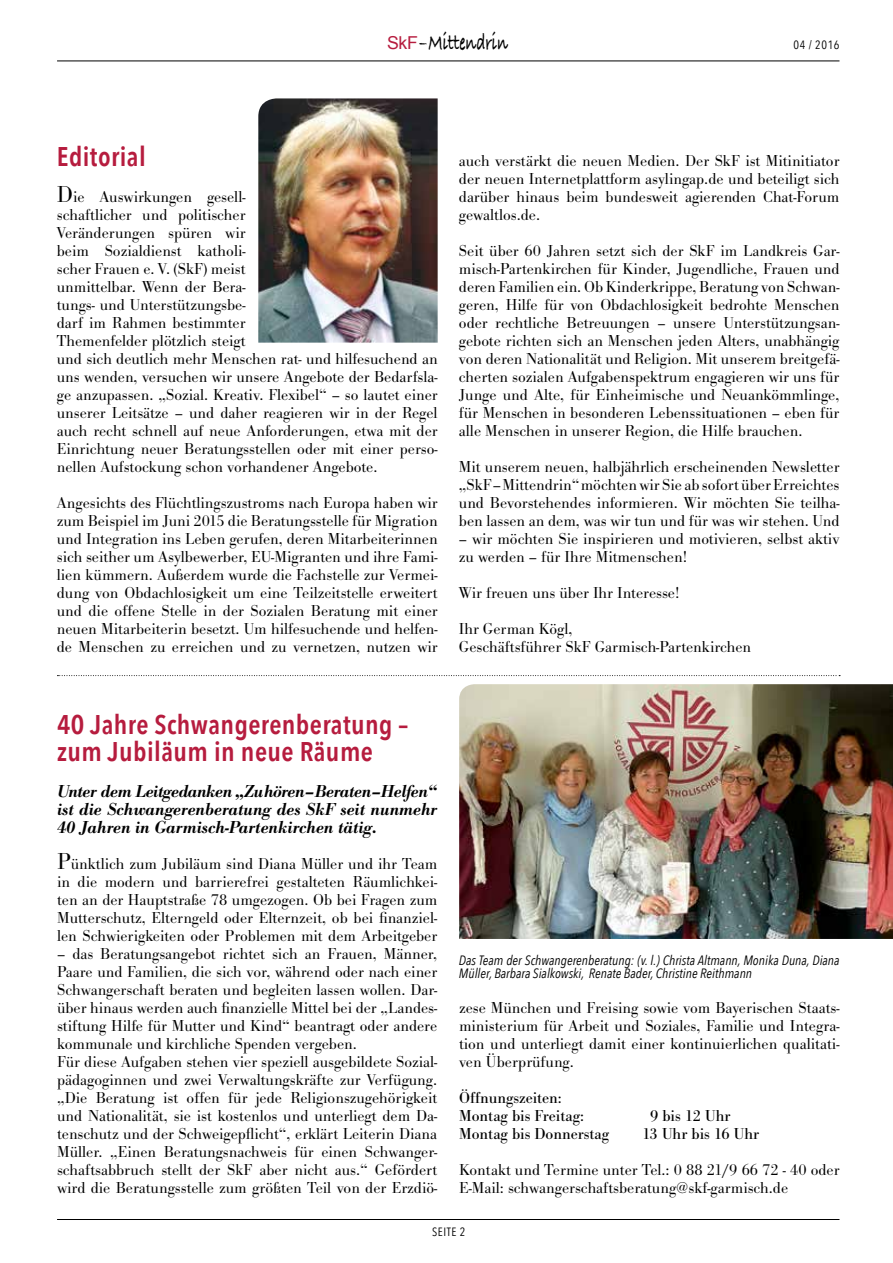
<style>
.page{position:relative;width:893px;height:1263px;background:#fff}
.page>*{position:absolute;margin:0;border:0;box-sizing:border-box;transform-origin:0 0}
.t1{font:600 27px/27px "Avenir Next Condensed";letter-spacing:.015em;color:#b61c3e}
.t2{font:24.3px "Bradley Hand ITCTT Bold";color:#000;scale:.67 1}
.t3{font:italic 600 18px/18px "Bodoni Antiqua T";color:#000;text-align:justify}
.t4{font:300 16.5px/18px "Bodoni Antiqua T";color:#000;text-align:justify}
.t5{font:16.5px/18px "Bodoni Antiqua T";color:#000}
.t6{font:italic 13.5px/13.5px "Avenir Next Condensed";color:#000}
.t7{font:12px "Avenir Next Condensed";letter-spacing:.05em;color:#000}
.s1{font-family:"Arial";font-size:17.85px;color:#b61c3e}
.s2{font-size:24px}
</style>
<div class="page">
<hr style="left:57px;top:61px;width:782px;height:1px;background:#000">
<hr style="left:57px;top:1219px;width:782px;height:1px;background:#000">
<img style="left:258px;top:98px;width:180px;height:245px">
<img style="left:459px;top:684px;width:434px;height:255px">
<svg style="left:57px;top:675px;width:783px;height:1px"></svg>
<h2 class="t2" style="left:387px;top:23px;width:182px"><span class="s1">SkF</span>– Mittendrin</h2>
<p class="t7" style="left:793px;top:37px;width:48px">04 / 2016</p>
<h1 class="t1" style="left:57px;top:143px;width:90px">Editorial</h1>
<p class="t4" style="left:57px;top:187px;width:382px;text-align:left"><span class="s2">D</span>ie Auswirkungen gesell-<br>schaftlicher und politischer<br>Veränderungen spüren wir<br>beim Sozialdienst katholi-<br>scher Frauen e. V. (SkF) meist<br>unmittelbar. Wenn der Bera-<br>tungs- und Unterstützungsbe-<br>darf im Rahmen bestimmter<br>Themenfelder plötzlich steigt<br>und sich deutlich mehr Menschen rat- und hilfesuchend an uns wenden, versuchen wir unsere Angebote der Bedarfsla&shy;ge anzupassen. „Sozial. Kreativ. Flexibel“ – so lautet einer unserer Leitsätze – und daher reagieren wir in der Regel auch recht schnell auf neue Anforderungen, etwa mit der Einrichtung neuer Beratungsstellen oder mit einer perso&shy;nellen Aufstockung schon vorhandener Angebote.</p>
<p class="t4" style="left:57px;top:494px;width:382px">Angesichts des Flüchtlingszustroms nach Europa haben wir zum Beispiel im Juni 2015 die Beratungsstelle für Migration und Integration ins Leben gerufen, deren Mitarbeiterinnen sich seither um Asylbewerber, EU-Migranten und ihre Fami&shy;lien kümmern. Außerdem wurde die Fachstelle zur Vermei&shy;dung von Obdachlosigkeit um eine Teilzeitstelle erweitert und die offene Stelle in der Sozialen Beratung mit einer neuen Mitarbeiterin besetzt. Um hilfesuchende und helfen&shy;de Menschen zu erreichen und zu vernetzen, nutzen wir</p>
<p class="t4" style="left:459px;top:152px;width:382px">auch verstärkt die neuen Medien. Der SkF ist Mitinitiator der neuen Internetplattform asylingap.de und beteiligt sich darüber hinaus beim bundesweit agierenden Chat-Forum gewaltlos.de.</p>
<p class="t4" style="left:459px;top:242px;width:382px">Seit über 60 Jahren setzt sich der SkF im Landkreis Gar&shy;misch-Partenkirchen für Kinder, Jugendliche, Frauen und deren Familien ein. Ob Kinderkrippe, Beratung von Schwan&shy;geren, Hilfe für von Obdachlosigkeit bedrohte Menschen oder rechtliche Betreuungen – unsere Unterstützungsan&shy;gebote richten sich an Menschen jeden Alters, unabhängig von deren Nationalität und Religion. Mit unserem breitgefä&shy;cherten sozialen Aufgabenspektrum engagieren wir uns für Junge und Alte, für Einheimische und Neuankömmlinge, für Menschen in besonderen Lebenssituationen – eben für alle Menschen in unserer Region, die Hilfe brauchen.</p>
<p class="t4" style="left:459px;top:458px;width:382px">Mit unserem neuen, halbjährlich erscheinenden Newsletter „SkF – Mittendrin“ möchten wir Sie ab sofort über Erreichtes und Bevorstehendes informieren. Wir möchten Sie teilha&shy;ben lassen an dem, was wir tun und für was wir stehen. Und</p>
<p class="t4" style="left:459px;top:530px;width:382px">– wir möchten Sie inspirieren und motivieren, selbst aktiv zu werden – für Ihre Mitmenschen!</p>
<p class="t4" style="left:459px;top:575px;width:222px;line-height:36px">Wir freuen uns über Ihr Interesse!<br>Ihr German Kögl,</p>
<p class="t4" style="left:459px;top:638px;width:294px">Geschäftsführer SkF Garmisch-Partenkirchen</p>
<h1 class="t1" style="left:57px;top:711px;width:353px">40 Jahre Schwangerenberatung – zum Jubiläum in neue Räume</h1>
<p class="t3" style="left:57px;top:782px;width:382px">Unter dem Leitgedanken „Zu hören – Beraten – Helfen“ ist die Schwangerenberatung des SkF seit nunmehr 40 Jahren in Garmisch-Partenkirchen tätig.</p>
<p class="t4" style="left:57px;top:854px;width:382px"><span class="s2">P</span>ünktlich zum Jubiläum sind Diana Müller und ihr Team in die modern und barrierefrei gestalteten Räumlichkei&shy;ten an der Hauptstraße 78 umgezogen. Ob bei Fragen zum Mutterschutz, Elterngeld oder Elternzeit, ob bei finanziel&shy;len Schwierigkeiten oder Problemen mit dem Arbeitgeber</p>
<p class="t4" style="left:57px;top:944px;width:382px;text-align:left">– das Beratungsangebot richtet sich an Frauen, Männer, Paare und Familien, die sich vor, während oder nach einer Schwangerschaft beraten und begleiten lassen wollen. Dar&shy;über hinaus werden auch finanzielle Mittel bei der „Landes&shy;stiftung Hilfe für Mutter und Kind“ beantragt oder andere kommunale und kirchliche Spenden vergeben.<br>Für diese Aufgaben stehen vier speziell ausgebildete Sozial&shy;pädagoginnen und zwei Verwaltungskräfte zur Verfügung. „Die Beratung ist offen für jede Religionszugehörigkeit und Nationalität, sie ist kostenlos und unterliegt dem Da&shy;tenschutz und der Schweigepflicht“, erklärt Leiterin Diana Müller. „Einen Beratungsnachweis für einen Schwanger&shy;schaftsabbruch stellt der SkF aber nicht aus.“ Gefördert wird die Beratungsstelle zum größten Teil von der Erzdiö-</p>
<p class="t6" style="left:459px;top:953px;width:382px">Das Team der Schwangerenberatung: (v. l.) Christa Altmann, Monika Duna, Diana<br>Müller, Barbara Sialkowski, Renate Bader, Christine Reithmann</p>
<p class="t4" style="left:459px;top:998px;width:382px">zese München und Freising sowie vom Bayerischen Staats&shy;ministerium für Arbeit und Soziales, Familie und Integra&shy;tion und unterliegt damit einer kontinuierlichen qualitati&shy;ven Überprüfung.</p>
<p class="t5" style="left:459px;top:1088px;width:126px">Öffnungszeiten:<br>Montag bis Freitag:</p>
<p class="t5" style="left:650px;top:1106px;width:82px">9 bis 12 Uhr</p>
<p class="t5" style="left:459px;top:1124px;width:152px">Montag bis Donnerstag</p>
<p class="t5" style="left:642px;top:1124px;width:118px">13 Uhr bis 16 Uhr</p>
<p class="t4" style="left:459px;top:1160px;width:382px">Kontakt und Termine unter Tel.: 0 88 21/9 66 72 - 40 oder<br>E-Mail: schwangerschaftsberatung@skf-garmisch.de</p>
<p class="t7" style="left:432px;top:1224px;width:35px">SEITE 2</p>
</div>
